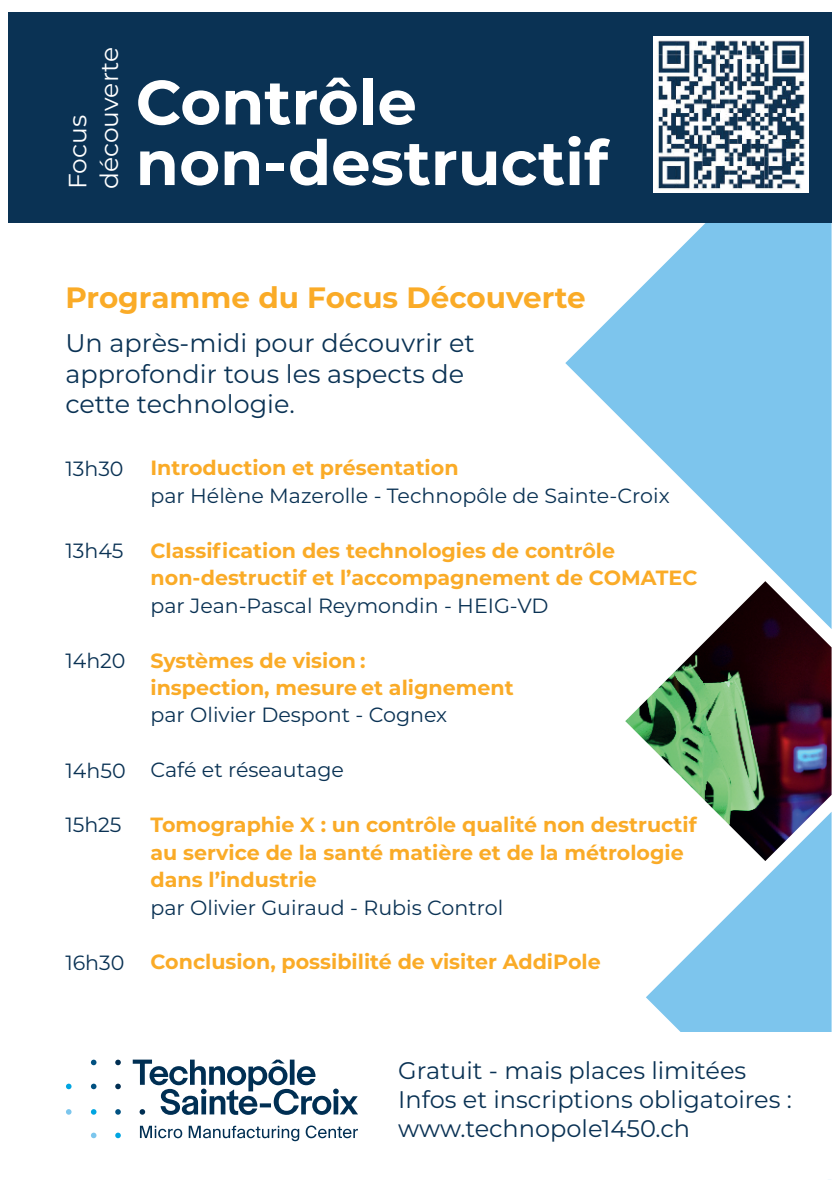
<style>
.page{position:relative;width:840px;height:1191px;background:#fff}
.page>*{position:absolute;margin:0;border:0;box-sizing:border-box;transform-origin:0 0}
.t1{font:700 62.4px/60.6px "Montserrat";color:#fff}
.t2{font:700 29.4px "Montserrat";color:#faab27}
.t3{font:25.4px/30.6px "Montserrat";color:#0a3254}
.t4{font:25px/31.4px "Montserrat";color:#fff}
.t5{font:24px/28.8px "Montserrat";color:#0a3254}
.t6{font:700 20.6px/27.4px "Montserrat";color:#faab27}
.t7{font:20.6px "Montserrat";color:#0a3254}
</style>
<div class="page">
<svg style="left:646px;top:861px;width:185px;height:171px;fill:#7dc5ed"></svg>
<svg style="left:565px;top:223px;width:266px;height:358px;fill:#7dc5ed"></svg>
<div style="left:8px;top:12px;width:823px;height:211px;background:#0a3254"></div>
<svg style="left:91px;top:1059px;width:5px;height:6px"></svg>
<svg style="left:91px;top:1083px;width:5px;height:6px"></svg>
<svg style="left:115px;top:1083px;width:6px;height:6px"></svg>
<svg style="left:91px;top:1132px;width:5px;height:6px"></svg>
<svg style="left:115px;top:1132px;width:6px;height:6px"></svg>
<svg style="left:115px;top:1059px;width:6px;height:6px"></svg>
<svg style="left:91px;top:1109px;width:5px;height:5px"></svg>
<svg style="left:115px;top:1109px;width:6px;height:5px"></svg>
<svg style="left:66px;top:1109px;width:5px;height:5px"></svg>
<svg style="left:66px;top:1083px;width:5px;height:6px"></svg>
<svg style="left:140px;top:1125px;width:218px;height:16px"></svg>
<svg style="left:133px;top:1059px;width:225px;height:55px"></svg>
<img style="left:625px;top:581px;width:206px;height:280px">
<img style="left:653px;top:37px;width:155px;height:155px">
<p class="t4" style="left:61px;top:189px;width:143px;rotate:-90deg">Focus découverte</p>
<h1 class="t1" style="left:136px;top:69px;width:473px">Contrôle non-destructif</h1>
<h2 class="t2" style="left:65px;top:276px;width:521px">Programme du Focus Découverte</h2>
<p class="t3" style="left:65px;top:327px;width:411px">Un après-midi pour découvrir et approfondir tous les aspects de cette technologie.</p>
<p class="t7" style="left:65px;top:454px;width:60px">13h30</p>
<p class="t7" style="left:65px;top:536px;width:60px">13h45</p>
<p class="t7" style="left:65px;top:646px;width:62px">14h20</p>
<p class="t7" style="left:65px;top:756px;width:62px">14h50</p>
<p class="t7" style="left:65px;top:811px;width:58px">15h25</p>
<p class="t7" style="left:65px;top:948px;width:61px">16h30</p>
<p class="t6" style="left:150px;top:453px;width:309px">Introduction et présentation</p>
<p class="t7" style="left:150px;top:481px;width:520px">par Hélène Mazerolle - Technopôle de Sainte-Croix</p>
<p class="t6" style="left:150px;top:535px;width:548px">Classification des technologies de contrôle non-destructif et l’accompagnement de COMATEC</p>
<p class="t7" style="left:150px;top:591px;width:399px">par Jean-Pascal Reymondin - HEIG-VD</p>
<p class="t6" style="left:150px;top:645px;width:364px">Systèmes de vision :<br>inspection, mesure et alignement</p>
<p class="t7" style="left:150px;top:701px;width:298px">par Olivier Despont - Cognex</p>
<p class="t7" style="left:150px;top:756px;width:195px">Café et réseautage</p>
<p class="t6" style="left:150px;top:810px;width:547px">Tomographie X : un contrôle qualité non destructif au service de la santé matière et de la métrologie dans l’industrie</p>
<p class="t7" style="left:150px;top:893px;width:354px">par Olivier Guiraud - Rubis Control</p>
<p class="t6" style="left:150px;top:947px;width:451px">Conclusion, possibilité de visiter AddiPole</p>
<p class="t5" style="left:398px;top:1055px;width:395px">Gratuit - mais places limitées<br>Infos et inscriptions obligatoires : www.technopole1450.ch</p>
</div>
